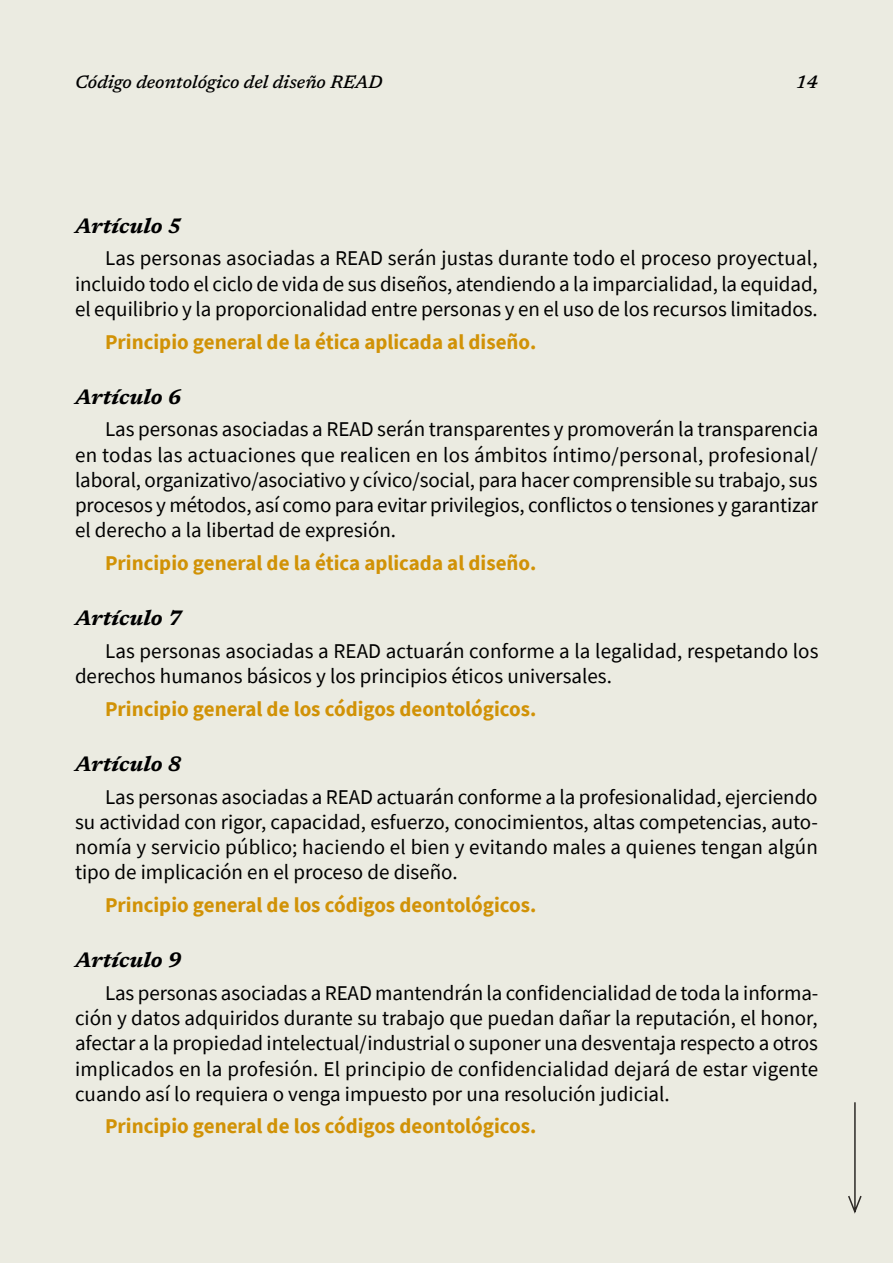
<style>
.page{position:relative;width:893px;height:1263px;background:#ebebe1}
.page>*{position:absolute;margin:0;border:0;box-sizing:border-box;transform-origin:0 0}
.t1{font:21px/25.2px "Source Sans Pro";color:#000;text-align:justify}
.t2{font:700 21px "Source Sans Pro";color:#d19206}
.t3{font:italic 700 21px "Newsreader 12 pt";color:#000}
.t4{font:italic 500 18px "Newsreader 12 pt";color:#000}
</style>
<div class="page">
<svg style="left:848px;top:1102px;width:14px;height:112px"></svg>
<p class="t4" style="left:75px;top:69px;width:309px">Código deontológico del diseño READ</p>
<p class="t4" style="left:796px;top:69px;width:24px">14</p>
<p class="t3" style="left:75px;top:211px;width:108px">Artículo 5</p>
<p class="t1" style="left:75px;top:246px;width:744px;text-indent:30px">Las personas asociadas a READ serán justas durante todo el proceso proyectual, incluido todo el ciclo de vida de sus diseños, atendiendo a la imparcialidad, la equidad, el equilibrio y la proporcionalidad entre personas y en el uso de los recursos limitados.</p>
<p class="t2" style="left:105px;top:327px;width:433px">Principio general de la ética aplicada al diseño.</p>
<p class="t3" style="left:75px;top:382px;width:108px">Artículo 6</p>
<p class="t1" style="left:75px;top:417px;width:745px;text-indent:30px">Las personas asociadas a READ serán transparentes y promoverán la transparencia en todas las actuaciones que realicen en los ámbitos íntimo/personal, profesional/ laboral, organizativo/asociativo y cívico/social, para hacer comprensible su trabajo, sus procesos y métodos, así como para evitar privilegios, conflictos o tensiones y garantizar el derecho a la libertad de expresión.</p>
<p class="t2" style="left:105px;top:549px;width:433px">Principio general de la ética aplicada al diseño.</p>
<p class="t3" style="left:75px;top:603px;width:108px">Artículo 7</p>
<p class="t1" style="left:75px;top:638px;width:745px;text-indent:30px">Las personas asociadas a READ actuarán conforme a la legalidad, respetando los derechos humanos básicos y los principios éticos universales.</p>
<p class="t2" style="left:105px;top:695px;width:433px">Principio general de los códigos deontológicos.</p>
<p class="t3" style="left:75px;top:749px;width:108px">Artículo 8</p>
<p class="t1" style="left:75px;top:784px;width:744px;text-indent:30px">Las personas asociadas a READ actuarán conforme a la profesionalidad, ejerciendo su actividad con rigor, capacidad, esfuerzo, conocimientos, altas competencias, auto&shy;nomía y servicio público; haciendo el bien y evitando males a quienes tengan algún tipo de implicación en el proceso de diseño.</p>
<p class="t2" style="left:105px;top:891px;width:433px">Principio general de los códigos deontológicos.</p>
<p class="t3" style="left:75px;top:945px;width:108px">Artículo 9</p>
<p class="t1" style="left:75px;top:980px;width:745px;text-indent:30px">Las personas asociadas a READ mantendrán la confidencialidad de toda la informa&shy;ción y datos adquiridos durante su trabajo que puedan dañar la reputación, el honor, afectar a la propiedad intelectual/industrial o suponer una desventaja respecto a otros implicados en la profesión. El principio de confidencialidad dejará de estar vigente cuando así lo requiera o venga impuesto por una resolución judicial.</p>
<p class="t2" style="left:105px;top:1112px;width:433px">Principio general de los códigos deontológicos.</p>
</div>
